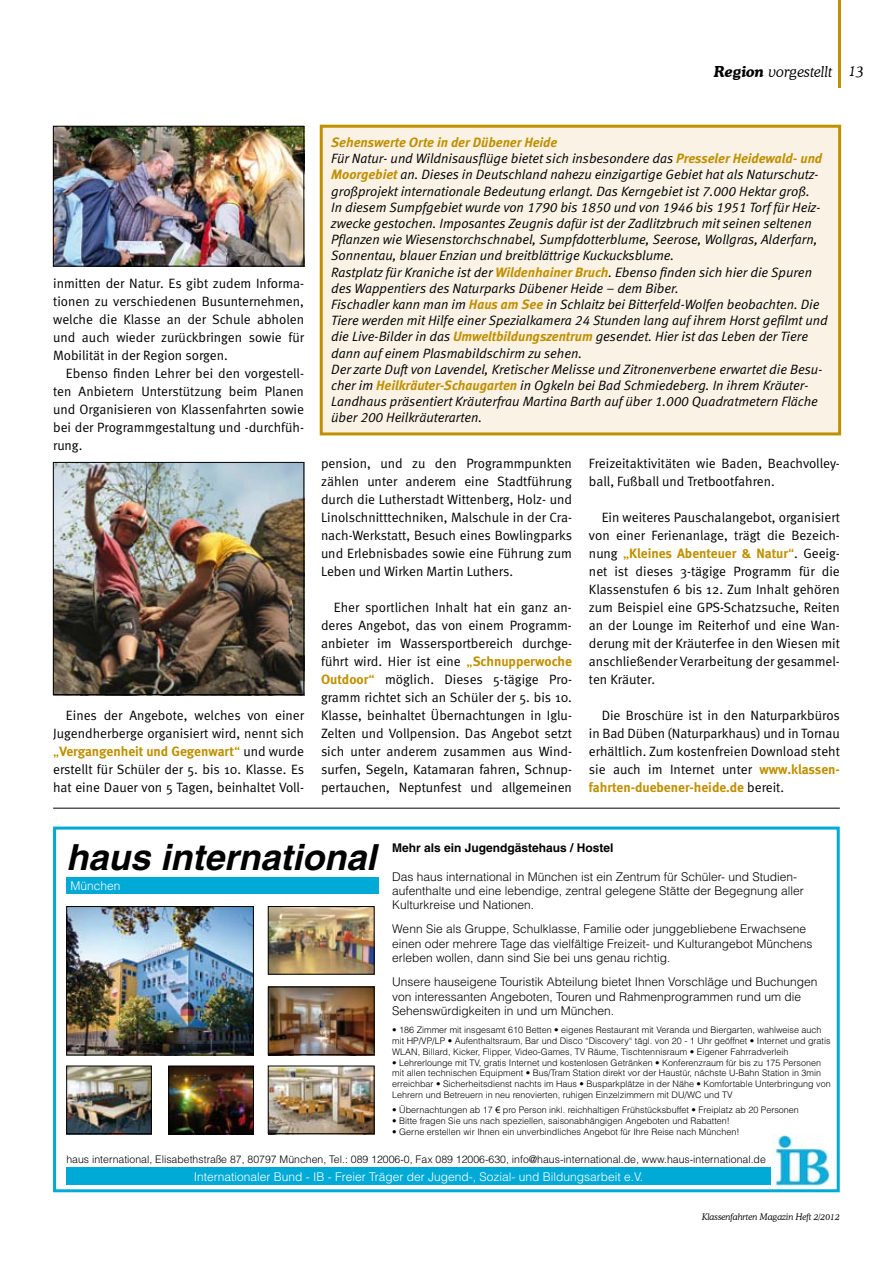
<style>
.page{position:relative;width:893px;height:1263px;background:#fff}
.page>*{position:absolute;margin:0;border:0;box-sizing:border-box;transform-origin:0 0}
.t1{font:italic 700 36px "Helvetica";color:#000}
.t2{font:italic 300 15px "Cooper BT";color:#000}
.t3{font:13.5px/18px "Meta Normal";color:#000;text-align:justify}
.t4{font:italic 13.5px/16.2px "Meta Normal LF";color:#000}
.t5{font:700 13.5px "Meta";color:#c09000}
.t6{font:italic 700 13.5px "Meta";color:#c09000}
.t7{font:300 12px/14.4px "Helvetica";color:#000}
.t8{font:300 12px "Helvetica";color:#fff}
.t9{font:700 12px "Helvetica";color:#000}
.t10{font:300 10.5px "Helvetica";color:#000}
.t11{font:300 9px/10.8px "Helvetica";color:#000}
.t12{font:italic 300 9px "Cooper BT";color:#000}
.s1{font-weight:700}
.s2{font-family:"Meta Normal";font-weight:400}
.s3{font-family:"Meta Normal";font-weight:400;color:#000}
.s4{font-family:"Meta Bold LF";color:#c09000}
.s5{color:#c09000}
.s6{font-family:"Meta";font-weight:700;color:#c09000}
.s7{font-family:"Arial";font-weight:400}
</style>
<div class="page">
<hr style="left:839px;top:0;width:2px;height:88px;background:#c09000">
<div style="left:53px;top:826px;width:787px;height:366px;border:3px solid #00aad7"></div>
<img style="left:772px;top:1134px;width:60px;height:52px">
<div style="left:66px;top:1168px;width:705px;height:17px;background:#00aad7"></div>
<div style="left:66px;top:877px;width:312px;height:16px;background:#00aad7"></div>
<img style="left:68px;top:908px;width:184px;height:145px">
<div style="left:66px;top:906px;width:188px;height:149px;border:1px solid #000"></div>
<img style="left:270px;top:908px;width:102px;height:64px">
<div style="left:268px;top:906px;width:106px;height:68px;border:1px solid #000"></div>
<img style="left:270px;top:1068px;width:102px;height:64px">
<div style="left:268px;top:1066px;width:106px;height:68px;border:1px solid #000"></div>
<img style="left:171px;top:1068px;width:81px;height:64px">
<div style="left:169px;top:1066px;width:85px;height:68px;border:1px solid #000"></div>
<img style="left:68px;top:1068px;width:82px;height:64px">
<div style="left:66px;top:1066px;width:86px;height:68px;border:1px solid #000"></div>
<img style="left:270px;top:989px;width:102px;height:64px">
<div style="left:268px;top:987px;width:106px;height:68px;border:1px solid #000"></div>
<div style="left:321px;top:126px;width:519px;height:308px;background:#f9f2e5"></div>
<div style="left:320px;top:125px;width:521px;height:310px;border:3px solid #c09000"></div>
<img style="left:53px;top:128px;width:251px;height:139px">
<div style="left:53px;top:126px;width:251px;height:140px;border:1px solid #000"></div>
<img style="left:53px;top:464px;width:251px;height:232px">
<div style="left:53px;top:462px;width:251px;height:233px;border:1px solid #000"></div>
<hr style="left:53px;top:808px;width:787px;height:1px;background:#000">
<p class="t2" style="left:714px;top:63px;width:120px"><span class="s1">Region</span> vorgestellt</p>
<p class="t2" style="left:848px;top:62px;width:17px">13</p>
<p class="t3" style="left:53px;top:274px;width:252px">inmitten der Natur. Es gibt zudem Informa&shy;tionen zu verschiedenen Busunternehmen, welche die Klasse an der Schule abholen und auch wieder zurückbringen sowie für Mobilität in der Region sorgen.</p>
<p class="t3" style="left:53px;top:364px;width:252px;text-indent:13px">Ebenso finden Lehrer bei den vorgestell&shy;ten Anbietern Unterstützung beim Planen und Organisieren von Klassenfahrten sowie bei der Programmgestaltung und -durchfüh&shy;rung.</p>
<p class="t3" style="left:53px;top:706px;width:252px;text-align:right">Eines der Angebote, welches von einer<br>Jugendherberge organisiert wird, nennt sich</p>
<p class="t5" style="left:53px;top:743px;width:252px"><span class="s2">„</span>Vergangenheit und Gegenwart<span class="s2">“</span> <span class="s3">und wurde</span></p>
<p class="t3" style="left:53px;top:760px;width:252px">erstellt für Schüler der 5. bis 10. Klasse. Es hat eine Dauer von 5 Tagen, beinhaltet Voll-</p>
<p class="t6" style="left:331px;top:134px;width:227px">Sehenswerte Orte in der Dübener Heide</p>
<p class="t4" style="left:331px;top:150px;width:498px">Für Natur- und Wildnisausflüge bietet sich insbesondere das <span class="s4">Presseler Heidewald- und Moorgebiet</span> an. Dieses in Deutschland nahezu einzigartige Gebiet hat als Naturschutz&shy;großprojekt internationale Bedeutung erlangt. Das Kerngebiet ist 7.000 Hektar groß.<br>In diesem Sumpfgebiet wurde von 1790 bis 1850 und von 1946 bis 1951 Torf für Heiz&shy;zwecke gestochen. Imposantes Zeugnis dafür ist der Zadlitzbruch mit seinen seltenen Pflanzen wie Wiesenstorchschnabel, Sumpfdotterblume, Seerose, Wollgras, Alderfarn, Sonnentau, blauer Enzian und breitblättrige Kuckucksblume.<br>Rastplatz für Kraniche ist der <span class="s4">Wildenhainer Bruch</span>. Ebenso finden sich hier die Spuren des Wappentiers des Naturparks Dübener Heide – dem Biber.<br>Fischadler kann man im <span class="s4">Haus am See</span> in Schlaitz bei Bitterfeld-Wolfen beobachten. Die Tiere werden mit Hilfe einer Spezialkamera 24 Stunden lang auf ihrem Horst gefilmt und die Live-Bilder in das <span class="s4">Umweltbildungszentrum</span> gesendet. Hier ist das Leben der Tiere dann auf einem Plasmabildschirm zu sehen.<br>Der zarte Duft von Lavendel, Kretischer Melisse und Zitronenverbene erwartet die Besu&shy;cher im <span class="s4">Heilkräuter-Schaugarten</span> in Ogkeln bei Bad Schmiedeberg. In ihrem Kräuter-Landhaus präsentiert Kräuterfrau Martina Barth auf über 1.000 Quadratmetern Fläche über 200 Heilkräuterarten.</p>
<p class="t3" style="left:321px;top:454px;width:253px">pension, und zu den Programmpunkten zählen unter anderem eine Stadtführung durch die Lutherstadt Wittenberg, Holz- und Linolschnitttechniken, Malschule in der Cra&shy;nach-Werkstatt, Besuch eines Bowlingparks und Erlebnisbades sowie eine Führung zum Leben und Wirken Martin Luthers.</p>
<p class="t3" style="left:321px;top:598px;width:253px;text-indent:13px">Eher sportlichen Inhalt hat ein ganz an&shy;deres Angebot, das von einem Programm&shy;anbieter im Wassersportbereich durchge&shy;führt wird. Hier ist eine <span class="s5">„</span><span class="s6">Schnupperwoche Outdoor</span><span class="s5">“</span> möglich. Dieses 5-tägige Pro&shy;gramm richtet sich an Schüler der 5. bis 10.<br>Klasse, beinhaltet Übernachtungen in Iglu-Zelten und Vollpension. Das Angebot setzt sich unter anderem zusammen aus Wind&shy;surfen, Segeln, Katamaran fahren, Schnup&shy;pertauchen, Neptunfest und allgemeinen</p>
<p class="t3" style="left:589px;top:454px;width:252px">Freizeitaktivitäten wie Baden, Beachvolley&shy;ball, Fußball und Tretbootfahren.</p>
<p class="t3" style="left:589px;top:508px;width:253px;text-align:right">Ein weiteres Pauschalangebot, organisiert von einer Ferienanlage, trägt die Bezeich-</p>
<p class="t5" style="left:589px;top:545px;width:252px"><span class="s3">nung</span> <span class="s2">„</span>Kleines Abenteuer &amp; Natur<span class="s2">“</span><span class="s3">. Geeig-</span></p>
<p class="t3" style="left:589px;top:562px;width:253px">net ist dieses 3-tägige Programm für die Klassenstufen 6 bis 12. Zum Inhalt gehören zum Beispiel eine GPS-Schatzsuche, Reiten an der Lounge im Reiterhof und eine Wan&shy;derung mit der Kräuterfee in den Wiesen mit anschließender Verarbeitung der gesammel&shy;ten Kräuter.</p>
<p class="t3" style="left:589px;top:706px;width:253px;text-indent:13px">Die Broschüre ist in den Naturparkbüros in Bad Düben (Naturparkhaus) und in Tornau erhältlich. Zum kostenfreien Download steht sie auch im Internet unter <span class="s6">www.klassen-</span></p>
<p class="t5" style="left:589px;top:779px;width:197px">fahrten-duebener-heide.de <span class="s3">bereit.</span></p>
<p class="t9" style="left:392px;top:840px;width:223px">Mehr als ein Jugendgästehaus / Hostel</p>
<p class="t7" style="left:392px;top:869px;width:413px">Das haus international in München ist ein Zentrum für Schüler- und Studien&shy;aufenthalte und eine lebendige, zentral gelegene Stätte der Begegnung aller<br>Kulturkreise und Nationen.</p>
<p class="t7" style="left:392px;top:922px;width:422px">Wenn Sie als Gruppe, Schulklasse, Familie oder junggebliebene Erwachsene einen oder mehrere Tage das vielfältige Freizeit- und Kulturangebot Münchens erleben wollen, dann sind Sie bei uns genau richtig.</p>
<p class="t7" style="left:392px;top:974px;width:427px">Unsere hauseigene Touristik Abteilung bietet Ihnen Vorschläge und Buchungen von interessanten Angeboten, Touren und Rahmenprogrammen rund um die<br>Sehenswürdigkeiten in und um München.</p>
<p class="t11" style="left:392px;top:1024px;width:440px">• 186 Zimmer mit insgesamt 610 Betten • eigenes Restaurant mit Veranda und Biergarten, wahlweise auch mit HP/VP/LP • Aufenthaltsraum, Bar und Disco “Discovery“ tägl. von 20 - 1 Uhr geöffnet • Internet und gratis<br>WLAN, Billard, Kicker, Flipper, Video-Games, TV Räume, Tischtennisraum • Eigener Fahrradverleih</p>
<p class="t11" style="left:392px;top:1057px;width:440px">• Lehrerlounge mit TV, gratis Internet und kostenlosen Getränken • Konferenzraum für bis zu 175 Personen mit allen technischen Equipment • Bus/Tram Station direkt vor der Haustür, nächste U-Bahn Station in 3min erreichbar • Sicherheitsdienst nachts im Haus • Busparkplätze in der Nähe • Komfortable Unterbringung von Lehrern und Betreuern in neu renovierten, ruhigen Einzelzimmern mit DU/WC und TV</p>
<p class="t11" style="left:392px;top:1104px;width:408px">• Übernachtungen ab 17 <span class="s7">€</span> pro Person inkl. reichhaltigen Frühstücksbuffet • Freiplatz ab 20 Personen</p>
<p class="t11" style="left:392px;top:1115px;width:339px">• Bitte fragen Sie uns nach speziellen, saisonabhängigen Angeboten und Rabatten!</p>
<p class="t11" style="left:392px;top:1126px;width:349px">• Gerne erstellen wir Ihnen ein unverbindliches Angebot für Ihre Reise nach München!</p>
<p class="t10" style="left:66px;top:1152px;width:701px">haus international, Elisabethstraße 87, 80797 München, Tel.: 089 12006-0, Fax 089 12006-630, info@haus-international.de, www.haus-international.de</p>
<h1 class="t1" style="left:66px;top:835px;width:312px">haus international</h1>
<p class="t8" style="left:70px;top:878px;width:52px">München</p>
<p class="t8" style="left:194px;top:1169px;width:451px">Internationaler Bund - IB - Freier Träger der Jugend-, Sozial- und Bildungsarbeit e.V.</p>
<p class="t12" style="left:702px;top:1211px;width:139px">Klassenfahrten Magazin Heft 2/2012</p>
</div>
